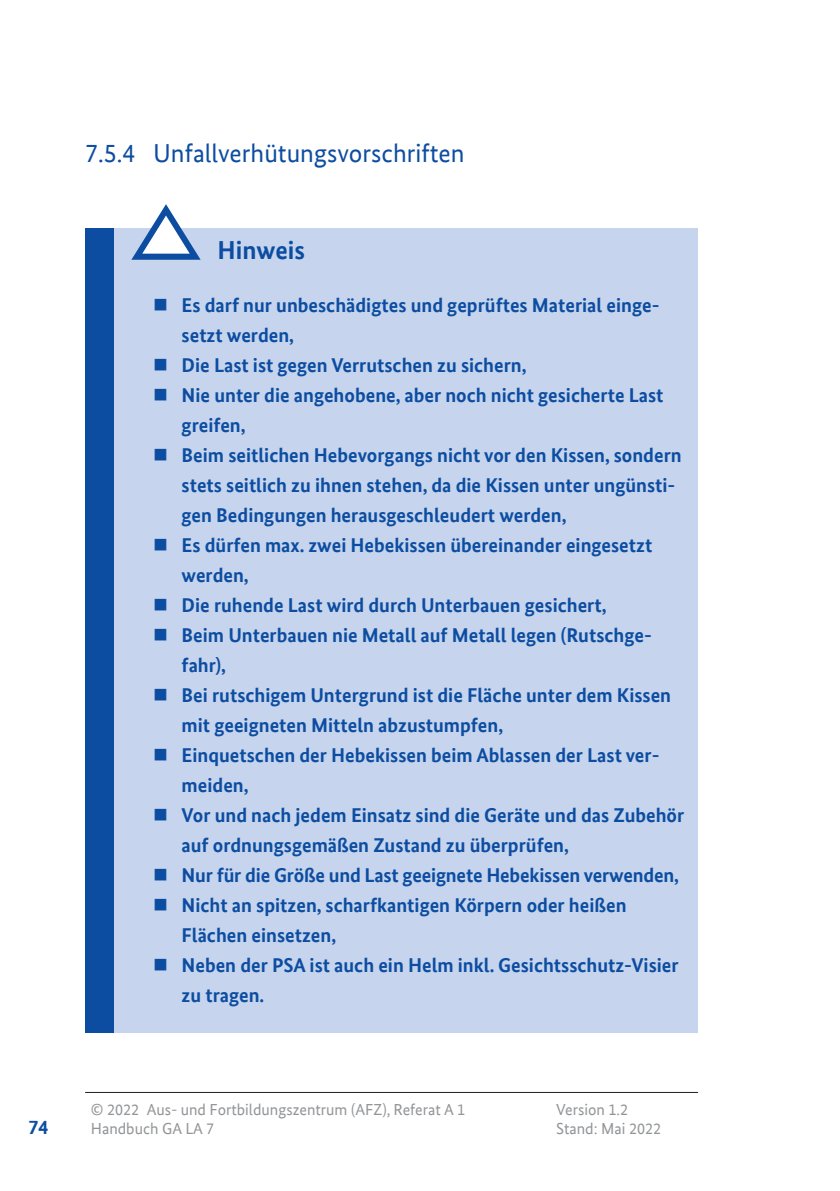
<style>
.page{position:relative;width:840px;height:1191px;background:#fff}
.page>*{position:absolute;margin:0;border:0;box-sizing:border-box;transform-origin:0 0}
.t1{font:26px "Bundes Sans Office";color:#0d4da1}
.t2{font:700 26px "Bundes Sans Office";color:#0d4da1}
.t3{font:700 20px/30px "Bundes Sans Office";color:#0d4da1}
.t4{font:16px "Bundes Sans Office";color:#939598}
</style>
<div class="page">
<hr style="left:85px;top:1092px;width:612px;height:1px;background:#231f20">
<div style="left:85px;top:228px;width:612px;height:804px;background:#c6d5ed"></div>
<div style="left:85px;top:228px;width:28px;height:804px;background:#0d4da1"></div>
<svg style="left:131px;top:204px;width:69px;height:56px"></svg>
<h1 class="t1" style="left:85px;top:138px;width:381px">7.5.4 Unfallverhütungsvorschriften</h1>
<h1 class="t2" style="left:217px;top:235px;width:89px">Hinweis</h1>
<p class="t3" style="left:181px;top:290px;width:479px;text-indent:-28px">■ Es darf nur unbeschädigtes und geprüftes Material einge&shy;setzt werden,</p>
<p class="t3" style="left:153px;top:350px;width:374px">■ Die Last ist gegen Verrutschen zu sichern,</p>
<p class="t3" style="left:181px;top:380px;width:483px;text-indent:-28px">■ Nie unter die angehobene, aber noch nicht gesicherte Last greifen,</p>
<p class="t3" style="left:181px;top:440px;width:501px;text-indent:-28px">■ Beim seitlichen Hebevorgangs nicht vor den Kissen, sondern stets seitlich zu ihnen stehen, da die Kissen unter ungünsti&shy;gen Bedingungen herausgeschleudert werden,</p>
<p class="t3" style="left:181px;top:530px;width:472px;text-indent:-28px">■ Es dürfen max. zwei Hebekissen übereinander eingesetzt werden,</p>
<p class="t3" style="left:153px;top:590px;width:454px">■ Die ruhende Last wird durch Unterbauen gesichert,</p>
<p class="t3" style="left:181px;top:620px;width:471px;text-indent:-28px">■ Beim Unterbauen nie Metall auf Metall legen (Rutschge&shy;fahr),</p>
<p class="t3" style="left:181px;top:680px;width:490px;text-indent:-28px">■ Bei rutschigem Untergrund ist die Fläche unter dem Kissen mit geeigneten Mitteln abzustumpfen,</p>
<p class="t3" style="left:181px;top:740px;width:479px;text-indent:-28px">■ Einquetschen der Hebekissen beim Ablassen der Last ver&shy;meiden,</p>
<p class="t3" style="left:181px;top:800px;width:504px;text-indent:-28px">■ Vor und nach jedem Einsatz sind die Geräte und das Zubehör auf ordnungsgemäßen Zustand zu überprüfen,</p>
<p class="t3" style="left:153px;top:860px;width:527px">■ Nur für die Größe und Last geeignete Hebekissen verwenden,</p>
<p class="t3" style="left:181px;top:890px;width:446px;text-indent:-28px">■ Nicht an spitzen, scharfkantigen Körpern oder heißen<br>Flächen einsetzen,</p>
<p class="t3" style="left:181px;top:950px;width:498px;text-indent:-28px">■ Neben der PSA ist auch ein Helm inkl. Gesichtsschutz-Visier zu tragen.</p>
<p class="t4" style="left:91px;top:1100px;width:375px">© 2022 Aus- und Fortbildungszentrum (AFZ), Referat A 1</p>
<p class="t4" style="left:556px;top:1100px;width:73px">Version 1.2</p>
<p class="t3" style="left:28px;top:1112px;width:21px">74</p>
<p class="t4" style="left:91px;top:1119px;width:125px">Handbuch GA LA 7</p>
<p class="t4" style="left:556px;top:1119px;width:106px">Stand: Mai 2022</p>
</div>
